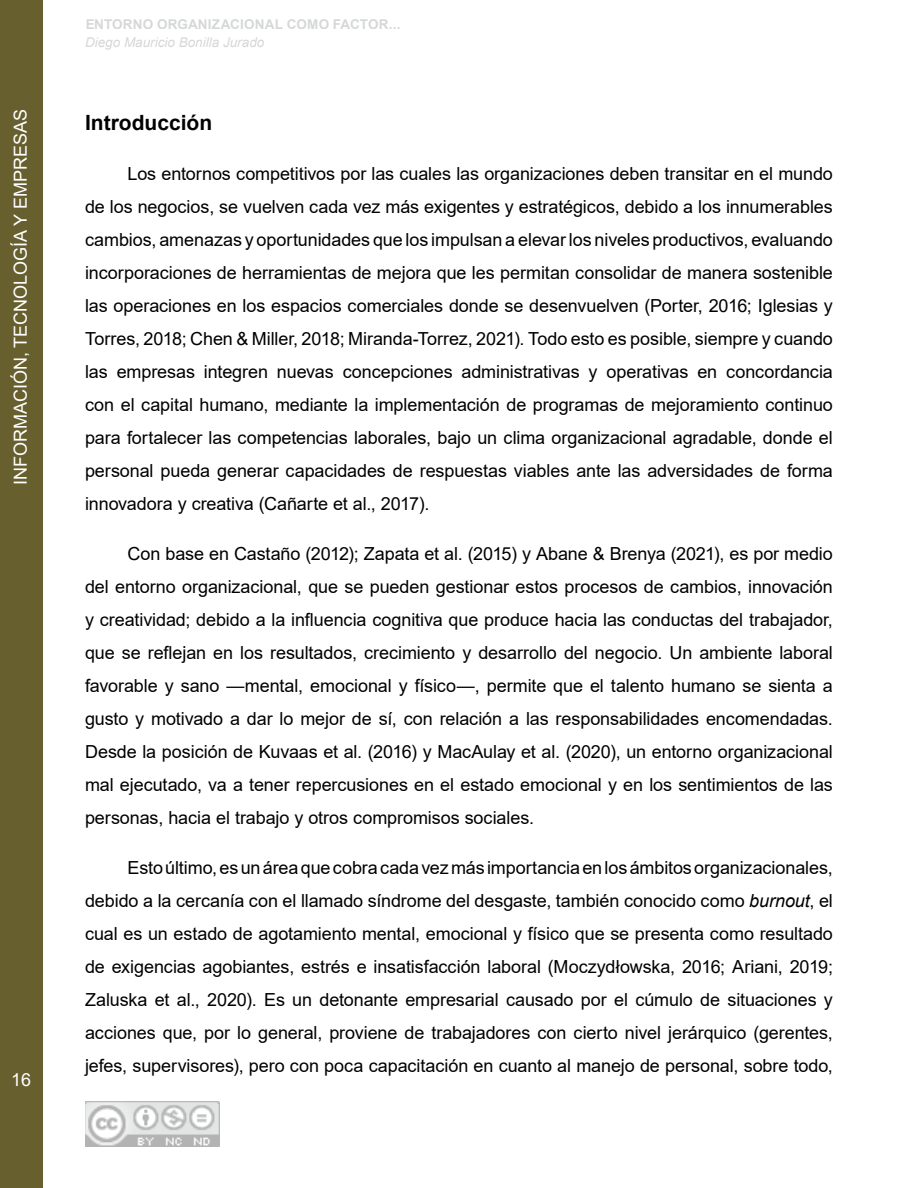
<style>
.page{position:relative;width:918px;height:1188px;background:#fff}
.page>*{position:absolute;margin:0;border:0;box-sizing:border-box;transform-origin:0 0}
.t1{font:700 21px "Arial";color:#000}
.t2{font:18px/33px "Arial";letter-spacing:-.005em;color:#000;text-align:justify}
.t3{font:18px "Arial";color:#fff}
.t4{font:700 13.5px "Arial";letter-spacing:.015em;color:#d1d3d4}
.t5{font:italic 13.5px "Arial";color:#d1d3d4}
.s1{font-style:italic}
</style>
<div class="page">
<div style="left:0;top:0;width:42px;height:1188px;background:#675f2e"></div>
<img style="left:85px;top:1101px;width:134px;height:46px">
<p class="t3" style="left:8px;top:485px;width:378px;rotate:-90deg">INFORMACIÓN, TECNOLOGÍA Y EMPRESAS</p>
<p class="t3" style="left:11px;top:1068px;width:22px">16</p>
<p class="t4" style="left:85px;top:14px;width:317px">ENTORNO ORGANIZACIONAL COMO FACTOR...</p>
<p class="t5" style="left:85px;top:34px;width:181px">Diego Mauricio Bonilla Jurado</p>
<p class="t1" style="left:85px;top:108px;width:129px">Introducción</p>
<p class="t2" style="left:85px;top:157px;width:749px;text-indent:43px">Los entornos competitivos por las cuales las organizaciones deben transitar en el mundo de los negocios, se vuelven cada vez más exigentes y estratégicos, debido a los innumerables cambios, amenazas y oportunidades que los impulsan a elevar los niveles productivos, evaluando incorporaciones de herramientas de mejora que les permitan consolidar de manera sostenible las operaciones en los espacios comerciales donde se desenvuelven (Porter, 2016; Iglesias y Torres, 2018; Chen &amp; Miller, 2018; Miranda-Torrez, 2021). Todo esto es posible, siempre y cuando las empresas integren nuevas concepciones administrativas y operativas en concordancia con el capital humano, mediante la implementación de programas de mejoramiento continuo para fortalecer las competencias laborales, bajo un clima organizacional agradable, donde el personal pueda generar capacidades de respuestas viables ante las adversidades de forma innovadora y creativa (Cañarte et al., 2017).</p>
<p class="t2" style="left:85px;top:537px;width:749px;text-indent:43px">Con base en Castaño (2012); Zapata et al. (2015) y Abane &amp; Brenya (2021), es por medio del entorno organizacional, que se pueden gestionar estos procesos de cambios, innovación y creatividad; debido a la influencia cognitiva que produce hacia las conductas del trabajador, que se reflejan en los resultados, crecimiento y desarrollo del negocio. Un ambiente laboral favorable y sano —mental, emocional y físico—, permite que el talento humano se sienta a gusto y motivado a dar lo mejor de sí, con relación a las responsabilidades encomendadas.<br>Desde la posición de Kuvaas et al. (2016) y MacAulay et al. (2020), un entorno organizacional mal ejecutado, va a tener repercusiones en el estado emocional y en los sentimientos de las personas, hacia el trabajo y otros compromisos sociales.</p>
<p class="t2" style="left:85px;top:851px;width:749px;text-indent:43px">Esto último, es un área que cobra cada vez más importancia en los ámbitos organizacionales, debido a la cercanía con el llamado síndrome del desgaste, también conocido como <span class="s1">burnout</span>, el cual es un estado de agotamiento mental, emocional y físico que se presenta como resultado de exigencias agobiantes, estrés e insatisfacción laboral (Moczydłowska, 2016; Ariani, 2019; Zaluska et al., 2020). Es un detonante empresarial causado por el cúmulo de situaciones y acciones que, por lo general, proviene de trabajadores con cierto nivel jerárquico (gerentes, jefes, supervisores), pero con poca capacitación en cuanto al manejo de personal, sobre todo,</p>
</div>
